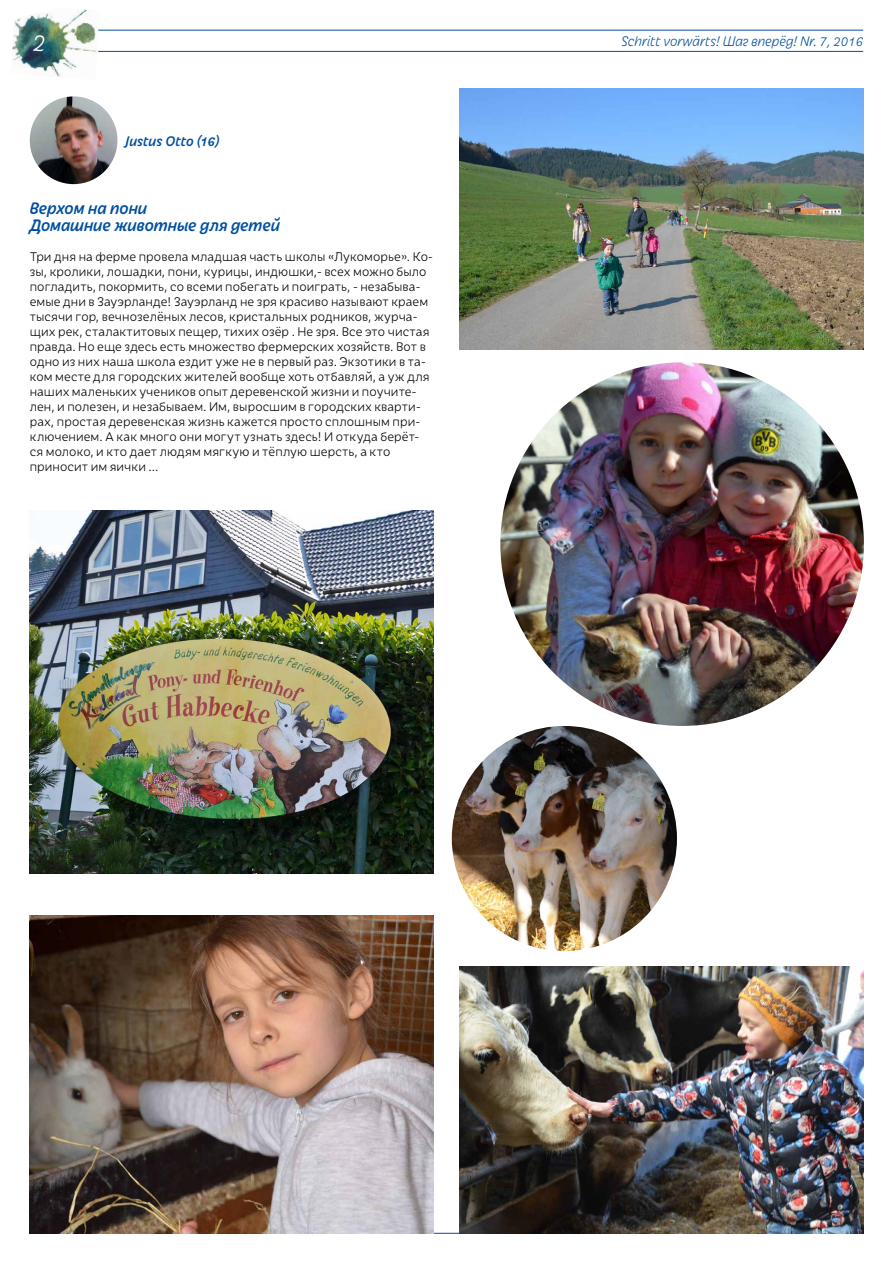
<style>
.page{position:relative;width:893px;height:1263px;background:#fff}
.page>*{position:absolute;margin:0;border:0;box-sizing:border-box;transform-origin:0 0}
.t1{font:italic 300 27px "Iskra";color:#fff}
.t2{font:italic 500 18px/16.5px "Iskra";color:#004f9f}
.t3{font:italic 300 15px "Iskra";color:#004f9f}
.t4{font:italic 500 15px "Iskra";letter-spacing:.01em;color:#004f9f}
.t5{font:300 13.5px/15px "Iskra";letter-spacing:.005em;color:#000}
</style>
<div class="page">
<img style="left:12px;top:9px;width:88px;height:68px">
<hr style="left:98px;top:30px;width:765px;height:1px;background:#004f9f">
<hr style="left:98px;top:51px;width:765px;height:1px;background:#004f9f">
<hr style="left:30px;top:1233px;width:833px;height:1px;background:#004f9f">
<img style="left:30px;top:510px;width:404px;height:364px">
<img style="left:459px;top:89px;width:404px;height:260px">
<img style="left:459px;top:966px;width:405px;height:268px">
<img style="left:30px;top:916px;width:404px;height:318px">
<img style="left:30px;top:96px;width:87px;height:88px;border-radius:44px">
<img style="left:500px;top:362px;width:364px;height:364px;border-radius:182px">
<img style="left:452px;top:726px;width:225px;height:225px;border-radius:113px">
<h1 class="t1" style="left:32px;top:25px;width:15px">2</h1>
<p class="t3" style="left:621px;top:31px;width:243px">Schritt vorwärts! Шаг вперёд! Nr. 7, 2016</p>
<p class="t4" style="left:124px;top:131px;width:97px">Justus Otto (16)</p>
<h2 class="t2" style="left:30px;top:199px;width:252px">Верхом на пони<br>Домашние животные для детей</h2>
<p class="t5" style="left:30px;top:248px;width:405px">Три дня на ферме провела младшая часть школы «Лукоморье». Ко&shy;зы, кролики, лошадки, пони, курицы, индюшки,- всех можно было погладить, покормить, со всеми побегать и поиграть, - незабыва&shy;емые дни в Зауэрланде! Зауэрланд не зря красиво называют краем тысячи гор, вечнозелёных лесов, кристальных родников, журча&shy;щих рек, сталактитовых пещер, тихих озёр . Не зря. Все это чистая правда. Но еще здесь есть множество фермерских хозяйств. Вот в одно из них наша школа ездит уже не в первый раз. Экзотики в та&shy;ком месте для городских жителей вообще хоть отбавляй, а уж для наших маленьких учеников опыт деревенской жизни и поучите&shy;лен, и полезен, и незабываем. Им, выросшим в городских кварти&shy;рах, простая деревенская жизнь кажется просто сплошным при&shy;ключением. А как много они могут узнать здесь! И откуда берёт&shy;ся молоко, и кто дает людям мягкую и тёплую шерсть, а кто приносит им яички …</p>
</div>
